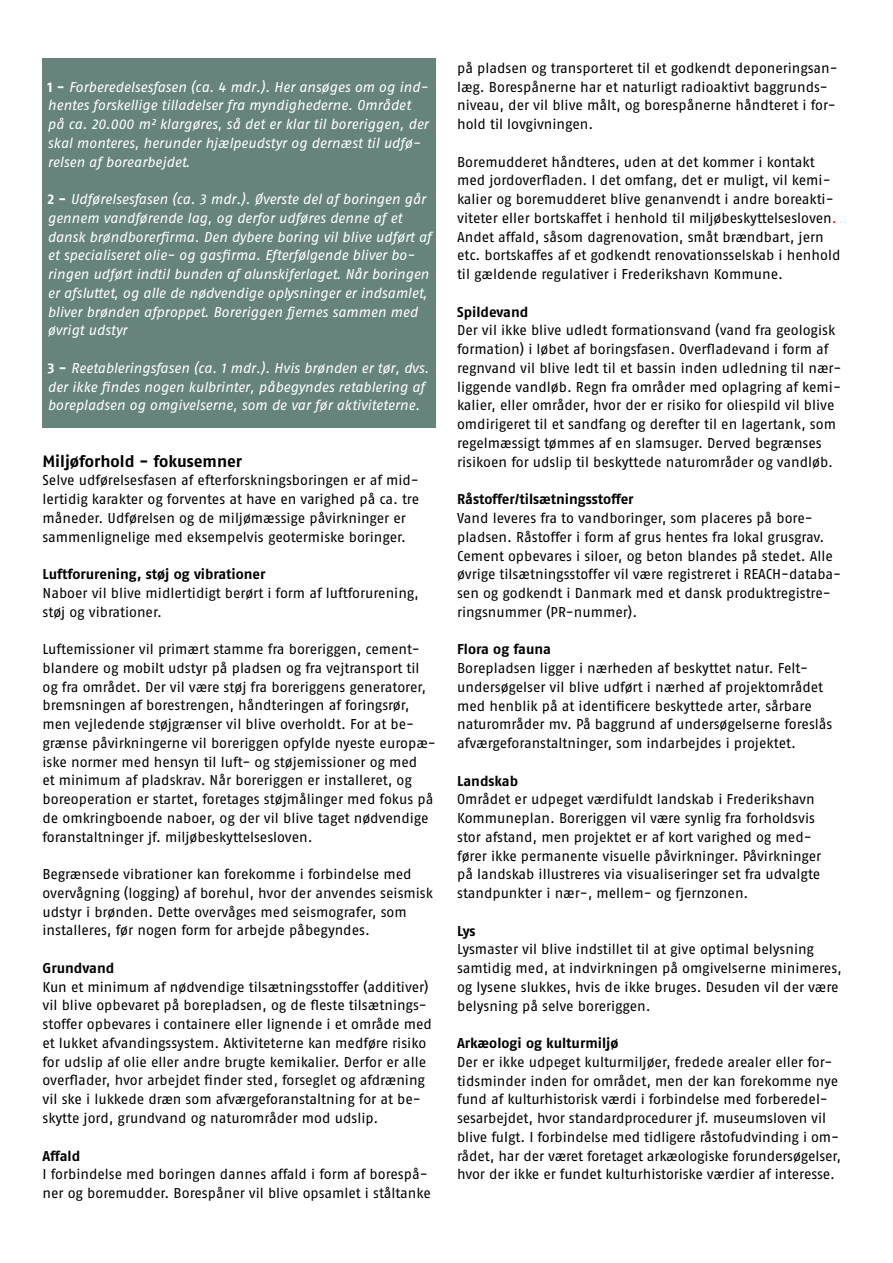
<style>
.page{position:relative;width:893px;height:1263px;background:#fff}
.page>*{position:absolute;margin:0;border:0;box-sizing:border-box;transform-origin:0 0}
.t1{font:16.5px "Fago No Bold Lf";color:#000}
.t2{font:14.25px/18.8px "Fago No Regular LF";letter-spacing:-.005em;color:#000}
.t3{font:italic 14.25px/18.8px "Fago No Regular Lf";letter-spacing:-.01em;color:#fff}
.t4{font:14.25px "Fago No Bold Lf";color:#000}
.t5{font:700 14.25px "Fago No";letter-spacing:-.005em;color:#000}
.s1{font-family:"Fago No Bold Lf";font-style:normal}
.s2{color:#f00}
</style>
<div class="page">
<div style="left:43px;top:59px;width:393px;height:369px;background:#66837c"></div>
<p class="t3" style="left:47px;top:77px;width:382px"><span class="s1">1 -</span> Forberedelsesfasen (ca. 4 mdr.). Her ansøges om og ind&shy;hentes forskellige tilladelser fra myndighederne. Området på ca. 20.000 m² klargøres, så det er klar til boreriggen, der skal monteres, herunder hjælpeudstyr og dernæst til udfø&shy;relsen af borearbejdet.</p>
<p class="t3" style="left:47px;top:190px;width:385px"><span class="s1">2 -</span> Udførelsesfasen (ca. 3 mdr.). Øverste del af boringen går gennem vandførende lag, og derfor udføres denne af et dansk brøndborerfirma. Den dybere boring vil blive udført af et specialiseret olie- og gasfirma. Efterfølgende bliver bo&shy;ringen udført indtil bunden af alunskiferlaget. Når boringen er afsluttet, og alle de nødvendige oplysninger er indsamlet, bliver brønden afproppet. Boreriggen fjernes sammen med øvrigt udstyr</p>
<p class="t3" style="left:47px;top:358px;width:383px"><span class="s1">3 -</span> Reetableringsfasen (ca. 1 mdr.). Hvis brønden er tør, dvs. der ikke findes nogen kulbrinter, påbegyndes retablering af borepladsen og omgivelserne, som de var før aktiviteterne.</p>
<p class="t1" style="left:43px;top:451px;width:201px">Miljøforhold - fokusemner</p>
<p class="t2" style="left:43px;top:471px;width:378px">Selve udførelsesfasen af efterforskningsboringen er af mid&shy;lertidig karakter og forventes at have en varighed på ca. tre måneder. Udførelsen og de miljømæssige påvirkninger er sammenlignelige med eksempelvis geotermiske boringer.</p>
<p class="t4" style="left:43px;top:566px;width:225px">Luftforurening, støj og vibrationer</p>
<p class="t2" style="left:43px;top:583px;width:378px">Naboer vil blive midlertidigt berørt i form af luftforurening, støj og vibrationer.</p>
<p class="t2" style="left:43px;top:640px;width:395px">Luftemissioner vil primært stamme fra boreriggen, cement&shy;blandere og mobilt udstyr på pladsen og fra vejtransport til og fra området. Der vil være støj fra boreriggens generatorer, bremsningen af borestrengen, håndteringen af foringsrør, men vejledende støjgrænser vil blive overholdt. For at be&shy;grænse påvirkningerne vil boreriggen opfylde nyeste europæ&shy;iske normer med hensyn til luft- og støjemissioner og med<br>et minimum af pladskrav. Når boreriggen er installeret, og boreoperation er startet, foretages støjmålinger med fokus på de omkringboende naboer, og der vil blive taget nødvendige foranstaltninger jf. miljøbeskyttelsesloven.</p>
<p class="t2" style="left:43px;top:865px;width:392px">Begrænsede vibrationer kan forekomme i forbindelse med overvågning (logging) af borehul, hvor der anvendes seismisk udstyr i brønden. Dette overvåges med seismografer, som installeres, før nogen form for arbejde påbegyndes.</p>
<p class="t4" style="left:43px;top:959px;width:73px">Grundvand</p>
<p class="t2" style="left:43px;top:977px;width:391px">Kun et minimum af nødvendige tilsætningsstoffer (additiver) vil blive opbevaret på borepladsen, og de fleste tilsætnings&shy;stoffer opbevares i containere eller lignende i et område med et lukket afvandingssystem. Aktiviteterne kan medføre risiko for udslip af olie eller andre brugte kemikalier. Derfor er alle overflader, hvor arbejdet finder sted, forseglet og afdræning vil ske i lukkede dræn som afværgeforanstaltning for at be&shy;skytte jord, grundvand og naturområder mod udslip.</p>
<p class="t5" style="left:43px;top:1147px;width:39px">Affald</p>
<p class="t2" style="left:43px;top:1165px;width:390px">I forbindelse med boringen dannes affald i form af borespå&shy;ner og boremudder. Borespåner vil blive opsamlet i ståltanke</p>
<p class="t2" style="left:457px;top:58px;width:382px">på pladsen og transporteret til et godkendt deponeringsan&shy;læg. Borespånerne har et naturligt radioaktivt baggrunds&shy;niveau, der vil blive målt, og borespånerne håndteret i for&shy;hold til lovgivningen.</p>
<p class="t2" style="left:457px;top:152px;width:385px">Boremudderet håndteres, uden at det kommer i kontakt med jordoverfladen. I det omfang, det er muligt, vil kemi&shy;kalier og boremudderet blive genanvendt i andre boreakti&shy;viteter eller bortskaffet i henhold til miljøbeskyttelsesloven<span class="s2">.<br></span>Andet affald, såsom dagrenovation, småt brændbart, jern etc. bortskaffes af et godkendt renovationsselskab i henhold til gældende regulativer i Frederikshavn Kommune.</p>
<p class="t4" style="left:457px;top:303px;width:73px">Spildevand</p>
<p class="t2" style="left:457px;top:321px;width:386px">Der vil ikke blive udledt formationsvand (vand fra geologisk formation) i løbet af boringsfasen. Overfladevand i form af regnvand vil blive ledt til et bassin inden udledning til nær&shy;liggende vandløb. Regn fra områder med oplagring af kemi&shy;kalier, eller områder, hvor der er risiko for oliespild vil blive omdirigeret til et sandfang og derefter til en lagertank, som regelmæssigt tømmes af en slamsuger. Derved begrænses risikoen for udslip til beskyttede naturområder og vandløb.</p>
<p class="t5" style="left:457px;top:491px;width:178px">Råstoffer/tilsætningsstoffer</p>
<p class="t2" style="left:457px;top:508px;width:386px">Vand leveres fra to vandboringer, som placeres på bore&shy;pladsen. Råstoffer i form af grus hentes fra lokal grusgrav.<br>Cement opbevares i siloer, og beton blandes på stedet. Alle øvrige tilsætningsstoffer vil være registreret i REACH-databa&shy;sen og godkendt i Danmark med et dansk produktregistre&shy;ringsnummer (PR-nummer).</p>
<p class="t4" style="left:457px;top:641px;width:95px">Flora og fauna</p>
<p class="t2" style="left:457px;top:658px;width:377px">Borepladsen ligger i nærheden af beskyttet natur. Felt&shy;undersøgelser vil blive udført i nærhed af projektområdet med henblik på at identificere beskyttede arter, sårbare naturområder mv. På baggrund af undersøgelserne foreslås afværgeforanstaltninger, som indarbejdes i projektet.</p>
<p class="t4" style="left:457px;top:772px;width:63px">Landskab</p>
<p class="t2" style="left:457px;top:790px;width:366px">Området er udpeget værdifuldt landskab i Frederikshavn Kommuneplan. Boreriggen vil være synlig fra forholdsvis stor afstand, men projektet er af kort varighed og med&shy;fører ikke permanente visuelle påvirkninger. Påvirkninger på landskab illustreres via visualiseringer set fra udvalgte standpunkter i nær-, mellem- og fjernzonen.</p>
<p class="t5" style="left:457px;top:922px;width:20px">Lys</p>
<p class="t2" style="left:457px;top:940px;width:386px">Lysmaster vil blive indstillet til at give optimal belysning samtidig med, at indvirkningen på omgivelserne minimeres, og lysene slukkes, hvis de ikke bruges. Desuden vil der være belysning på selve boreriggen.</p>
<p class="t4" style="left:457px;top:1035px;width:163px">Arkæologi og kulturmiljø</p>
<p class="t2" style="left:457px;top:1052px;width:385px">Der er ikke udpeget kulturmiljøer, fredede arealer eller for&shy;tidsminder inden for området, men der kan forekomme nye fund af kulturhistorisk værdi i forbindelse med forberedel&shy;sesarbejdet, hvor standardprocedurer jf. museumsloven vil blive fulgt. I forbindelse med tidligere råstofudvinding i om&shy;rådet, har der været foretaget arkæologiske forundersøgelser, hvor der ikke er fundet kulturhistoriske værdier af interesse.</p>
</div>
